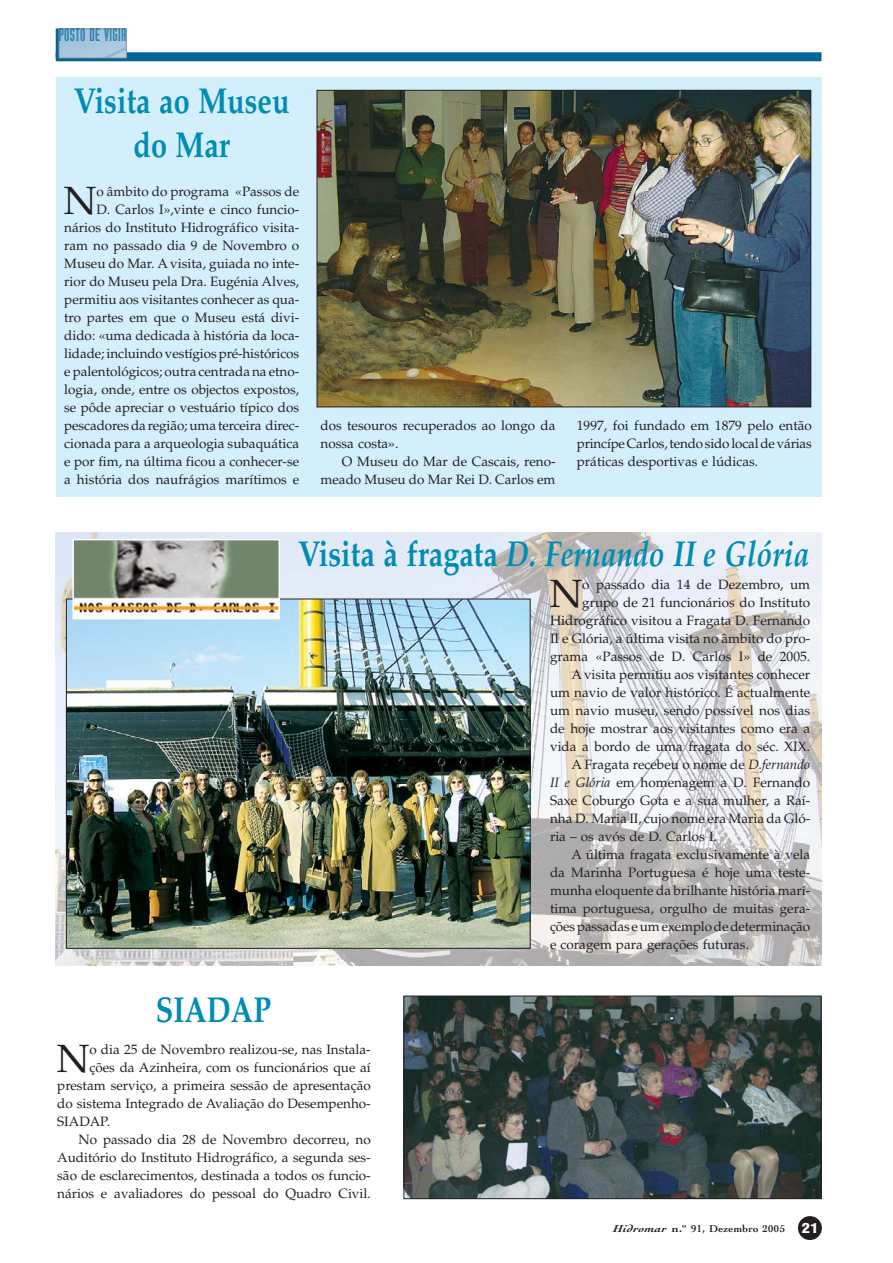
<style>
.page{position:relative;width:893px;height:1263px;background:#fff}
.page>*{position:absolute;margin:0;border:0;box-sizing:border-box;transform-origin:0 0}
.t1{font:39.45px "Palatino";color:#231f20}
.t2{font:italic 700 36px "Palatino";color:#008cb4;scale:.8 1}
.t3{font:700 36px/43.5px "Palatino";color:#008cb4;text-align:center;scale:.8 1}
.t4{font:18px "Industria Inline";letter-spacing:.02em;color:#006696}
.t5{font:13.5px/18px "Palatino";color:#231f20;text-align:right}
.t6{font:700 10.5px "Cochin";letter-spacing:.025em;color:#231f20;scale:1.2 1}
.s1{font-style:normal}
.s2{font-style:italic}
.s3{font-family:"Helvetica";font-weight:900;font-stretch:condensed;font-size:13.5px;color:#fff}
</style>
<div class="page">
<div style="left:797px;top:1216px;width:24px;height:24px;background:#231f20;border-radius:50%"></div>
<div style="left:56px;top:52px;width:765px;height:9px;background:#006696"></div>
<svg style="left:56px;top:29px;width:3px;height:29px"></svg>
<img style="left:61px;top:31px;width:64px;height:25px">
<div style="left:59px;top:29px;width:68px;height:29px;border:1px solid #939598"></div>
<img style="left:56px;top:532px;width:765px;height:433px">
<div style="left:56px;top:78px;width:765px;height:419px;background:#d4effc"></div>
<img style="left:318px;top:92px;width:491px;height:313px">
<div style="left:316px;top:90px;width:495px;height:317px;border:1px solid #231f20"></div>
<img style="left:68px;top:601px;width:460px;height:346px">
<img style="left:405px;top:998px;width:414px;height:199px">
<div style="left:403px;top:996px;width:418px;height:203px;border:1px solid #231f20"></div>
<img style="left:75px;top:542px;width:202px;height:74px">
<div style="left:72px;top:539px;width:208px;height:80px;border:2px solid #fff"></div>
<h3 class="t4" style="left:59px;top:29px;width:69px">POSTO DE VIGIA</h3>
<h2 class="t3" style="left:74px;top:83px;width:271px">Visita ao Museu do Mar</h2>
<h1 class="t1" style="left:64px;top:185px;width:34px">N</h1>
<p class="t5" style="left:64px;top:184px;width:236px">o âmbito do programa «Passos de<br>D. Carlos I»,vinte e cinco funcio&shy;nários do Instituto Hidrográfico visita&shy;ram no passado dia 9 de Novembro o Museu do Mar. A visita, guiada no inte&shy;rior do Museu pela Dra. Eugénia Alves, permitiu aos visitantes conhecer as qua&shy;tro partes em que o Museu está divi&shy;dido: «uma dedicada à história da loca&shy;lidade; incluindo vestígios pré-históricos e palentológicos; outra centrada na etno&shy;logia, onde, entre os objectos expostos, se pôde apreciar o vestuário típico dos pescadores da região; uma terceira direc&shy;cionada para a arqueologia subaquática e por fim, na última ficou a conhecer-se a história dos naufrágios marítimos e</p>
<p class="t5" style="left:320px;top:418px;width:236px;text-align:left">dos tesouros recuperados ao longo da nossa costa».</p>
<p class="t5" style="left:320px;top:454px;width:236px">O Museu do Mar de Cascais, reno&shy;meado Museu do Mar Rei D. Carlos em</p>
<p class="t5" style="left:577px;top:418px;width:236px;text-align:justify">1997, foi fundado em 1879 pelo então princípe Carlos, tendo sido local de várias práticas desportivas e lúdicas.</p>
<h2 class="t2" style="left:298px;top:540px;width:640px"><span class="s1">Visita à fragata</span> D. Fernando II e Glória</h2>
<h2 class="t3" style="left:156px;top:992px;width:145px">SIADAP</h2>
<h1 class="t1" style="left:57px;top:1043px;width:34px">N</h1>
<p class="t5" style="left:89px;top:1042px;width:283px">o dia 25 de Novembro realizou-se, nas Instala-</p>
<p class="t5" style="left:89px;top:1060px;width:283px">ções da Azinheira, com os funcionários que aí</p>
<p class="t5" style="left:57px;top:1078px;width:315px">prestam serviço, a primeira sessão de apresentação</p>
<p class="t5" style="left:57px;top:1096px;width:315px">do sistema Integrado de Avaliação do Desempenho-</p>
<p class="t5" style="left:57px;top:1114px;width:54px">SIADAP.</p>
<p class="t5" style="left:78px;top:1132px;width:294px">No passado dia 28 de Novembro decorreu, no</p>
<p class="t5" style="left:57px;top:1150px;width:315px">Auditório do Instituto Hidrográfico, a segunda ses-</p>
<p class="t5" style="left:57px;top:1168px;width:315px">são de esclarecimentos, destinada a todos os funcio-</p>
<p class="t5" style="left:57px;top:1186px;width:315px">nários e avaliadores do pessoal do Quadro Civil.</p>
<h1 class="t1" style="left:549px;top:578px;width:34px">N</h1>
<p class="t5" style="left:582px;top:577px;width:229px">o passado dia 14 de Dezembro, um</p>
<p class="t5" style="left:582px;top:595px;width:229px">grupo de 21 funcionários do Instituto</p>
<p class="t5" style="left:550px;top:613px;width:262px">Hidrográfico visitou a Fragata D. Fernando</p>
<p class="t5" style="left:550px;top:631px;width:262px">II e Glória, a última visita no âmbito do pro-</p>
<p class="t5" style="left:550px;top:649px;width:262px">grama «Passos de D. Carlos I» de 2005.</p>
<p class="t5" style="left:571px;top:667px;width:240px">A visita permitiu aos visitantes conhecer</p>
<p class="t5" style="left:550px;top:685px;width:262px">um navio de valor histórico. É actualmente</p>
<p class="t5" style="left:550px;top:703px;width:262px">um navio museu, sendo possível nos dias</p>
<p class="t5" style="left:550px;top:721px;width:262px">de hoje mostrar aos visitantes como era a</p>
<p class="t5" style="left:550px;top:739px;width:262px">vida a bordo de uma fragata do séc. XIX.</p>
<p class="t5" style="left:571px;top:757px;width:240px">A Fragata recebeu o nome de <span class="s2">D.fernando</span></p>
<p class="t5" style="left:550px;top:775px;width:262px"><span class="s2">II e Glória</span> em homenagem a D. Fernando</p>
<p class="t5" style="left:550px;top:793px;width:262px">Saxe Coburgo Gota e a sua mulher, a Raí-</p>
<p class="t5" style="left:550px;top:811px;width:262px">nha D. Maria II, cujo nome era Maria da Gló-</p>
<p class="t5" style="left:550px;top:829px;width:168px">ria – os avós de D. Carlos I.</p>
<p class="t5" style="left:571px;top:847px;width:240px">A última fragata exclusivamente à vela</p>
<p class="t5" style="left:550px;top:865px;width:262px">da Marinha Portuguesa é hoje uma teste-</p>
<p class="t5" style="left:550px;top:883px;width:262px">munha eloquente da brilhante história marí-</p>
<p class="t5" style="left:550px;top:901px;width:262px">tima portuguesa, orgulho de muitas gera-</p>
<p class="t5" style="left:550px;top:919px;width:262px">ções passadas e um exemplo de determinação</p>
<p class="t5" style="left:550px;top:937px;width:200px">e coragem para gerações futuras.</p>
<p class="t6" style="left:613px;top:1224px;width:172px"><span class="s2">Hidromar</span> n.º 91, Dezembro 2005 <span class="s3">21</span></p>
</div>
